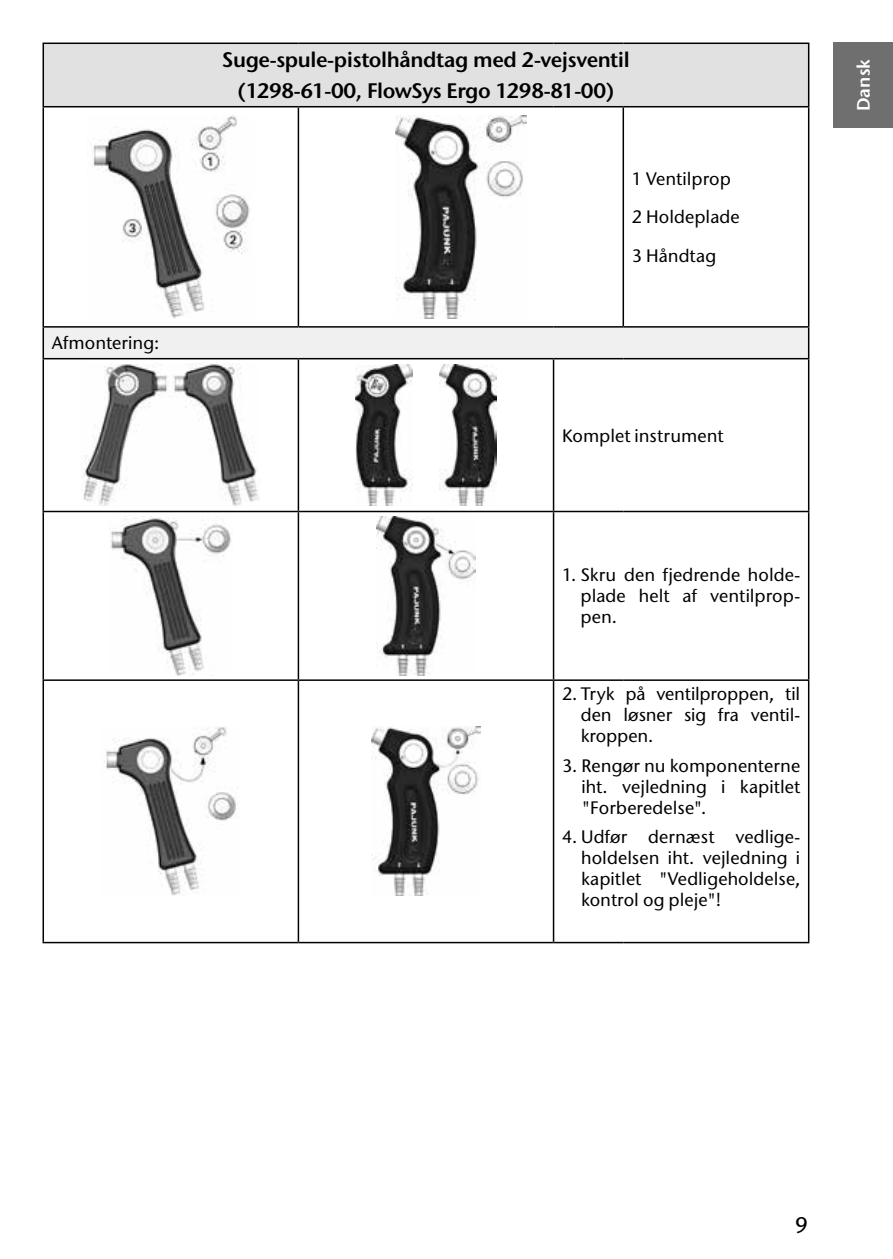
<style>
.page{position:relative;width:893px;height:1259px;background:#fff}
.page>*{position:absolute;margin:0;border:0;box-sizing:border-box;transform-origin:0 0}
.t1{font:500 22.5px "Stone Sans ITC Pro";color:#000}
.t2{font:600 21px/30.9px "Stone Sans ITC Pro";letter-spacing:-.02em;color:#000;text-align:center}
.t3{font:500 18px/21px "Stone Sans ITC Pro";letter-spacing:.005em;color:#000;text-align:justify}
.t4{font:600 18px "Stone Sans ITC Pro";color:#fff}
</style>
<div class="page">
<div style="left:833px;top:43px;width:60px;height:85px;background:#706f6f"></div>
<div style="left:43px;top:43px;width:766px;height:64px;background:#e1e1e1"></div>
<div style="left:43px;top:327px;width:766px;height:32px;background:#f0f0f0"></div>
<hr style="left:43px;top:359px;width:1px;height:152px;background:#000">
<hr style="left:298px;top:359px;width:1px;height:152px;background:#000">
<hr style="left:808px;top:359px;width:1px;height:152px;background:#000">
<hr style="left:43px;top:512px;width:1px;height:167px;background:#000">
<hr style="left:298px;top:512px;width:1px;height:167px;background:#000">
<hr style="left:808px;top:512px;width:1px;height:167px;background:#000">
<hr style="left:553px;top:359px;width:1px;height:152px;background:#000">
<hr style="left:43px;top:679px;width:255px;height:2px;background:#000">
<hr style="left:43px;top:681px;width:1px;height:261px;background:#000">
<hr style="left:298px;top:679px;width:256px;height:2px;background:#000">
<hr style="left:298px;top:681px;width:1px;height:261px;background:#000">
<hr style="left:808px;top:681px;width:1px;height:261px;background:#000">
<hr style="left:43px;top:511px;width:255px;height:1px;background:#000">
<hr style="left:298px;top:511px;width:256px;height:1px;background:#000">
<hr style="left:808px;top:44px;width:1px;height:62px;background:#000">
<hr style="left:43px;top:107px;width:1px;height:219px;background:#000">
<hr style="left:298px;top:107px;width:1px;height:219px;background:#000">
<hr style="left:622px;top:107px;width:2px;height:219px;background:#000">
<hr style="left:808px;top:107px;width:1px;height:219px;background:#000">
<hr style="left:554px;top:511px;width:69px;height:1px;background:#000">
<hr style="left:553px;top:512px;width:1px;height:167px;background:#000">
<hr style="left:623px;top:511px;width:186px;height:1px;background:#000">
<hr style="left:554px;top:679px;width:69px;height:2px;background:#000">
<hr style="left:553px;top:681px;width:1px;height:261px;background:#000">
<hr style="left:623px;top:679px;width:186px;height:2px;background:#000">
<hr style="left:808px;top:328px;width:1px;height:30px;background:#000">
<hr style="left:43px;top:326px;width:255px;height:2px;background:#000">
<hr style="left:43px;top:328px;width:1px;height:30px;background:#000">
<hr style="left:298px;top:326px;width:256px;height:2px;background:#000">
<hr style="left:554px;top:326px;width:69px;height:2px;background:#000">
<hr style="left:623px;top:326px;width:186px;height:2px;background:#000">
<hr style="left:43px;top:358px;width:255px;height:1px;background:#000">
<hr style="left:298px;top:358px;width:256px;height:1px;background:#000">
<hr style="left:554px;top:358px;width:69px;height:1px;background:#000">
<hr style="left:623px;top:358px;width:186px;height:1px;background:#000">
<hr style="left:43px;top:942px;width:255px;height:1px;background:#000">
<hr style="left:298px;top:942px;width:256px;height:1px;background:#000">
<hr style="left:554px;top:942px;width:69px;height:1px;background:#000">
<hr style="left:623px;top:942px;width:186px;height:1px;background:#000">
<hr style="left:43px;top:43px;width:255px;height:1px;background:#000">
<hr style="left:43px;top:44px;width:1px;height:62px;background:#000">
<hr style="left:298px;top:43px;width:256px;height:1px;background:#000">
<hr style="left:554px;top:43px;width:69px;height:1px;background:#000">
<hr style="left:623px;top:43px;width:186px;height:1px;background:#000">
<hr style="left:43px;top:106px;width:255px;height:1px;background:#000">
<hr style="left:298px;top:106px;width:256px;height:1px;background:#000">
<hr style="left:554px;top:106px;width:69px;height:1px;background:#000">
<hr style="left:623px;top:106px;width:186px;height:1px;background:#000">
<img style="left:93px;top:115px;width:157px;height:203px">
<img style="left:395px;top:115px;width:131px;height:203px">
<img style="left:82px;top:364px;width:178px;height:142px">
<img style="left:355px;top:365px;width:57px;height:140px">
<img style="left:440px;top:365px;width:57px;height:140px">
<img style="left:109px;top:516px;width:122px;height:159px">
<img style="left:376px;top:516px;width:100px;height:159px">
<img style="left:104px;top:727px;width:134px;height:169px">
<img style="left:371px;top:727px;width:110px;height:169px">
<p class="t3" style="left:52px;top:332px;width:109px">Afmontering:</p>
<p class="t2" style="left:222px;top:44px;width:409px">Suge-spule-pistolhåndtag med 2-vejsventil (1298-61-00, FlowSys Ergo 1298-81-00)</p>
<p class="t3" style="left:632px;top:159px;width:109px;line-height:38.4px;text-align:left">1 Ventilprop<br>2 Holdeplade<br>3 Håndtag</p>
<p class="t4" style="left:852px;top:111px;width:54px;rotate:-90deg">Dansk</p>
<p class="t3" style="left:562px;top:425px;width:163px">Komplet instrument</p>
<p class="t3" style="left:580px;top:564px;width:221px;text-indent:-18px">1. Skru den fjedrende holde&shy;plade helt af ventilprop&shy;pen.</p>
<p class="t3" style="left:581px;top:683px;width:221px;text-indent:-19px">2. Tryk på ventilproppen, til den løsner sig fra ventil&shy;kroppen.</p>
<p class="t3" style="left:581px;top:755px;width:220px;text-indent:-19px">3. Rengør nu komponenterne iht. vejledning i kapitlet "Forberedelse".</p>
<p class="t3" style="left:581px;top:826px;width:221px;text-indent:-19px">4. Udfør dernæst vedlige&shy;holdelsen iht. vejledning i kapitlet "Vedligeholdelse, kontrol og pleje"!</p>
<p class="t1" style="left:795px;top:1211px;width:14px">9</p>
</div>
